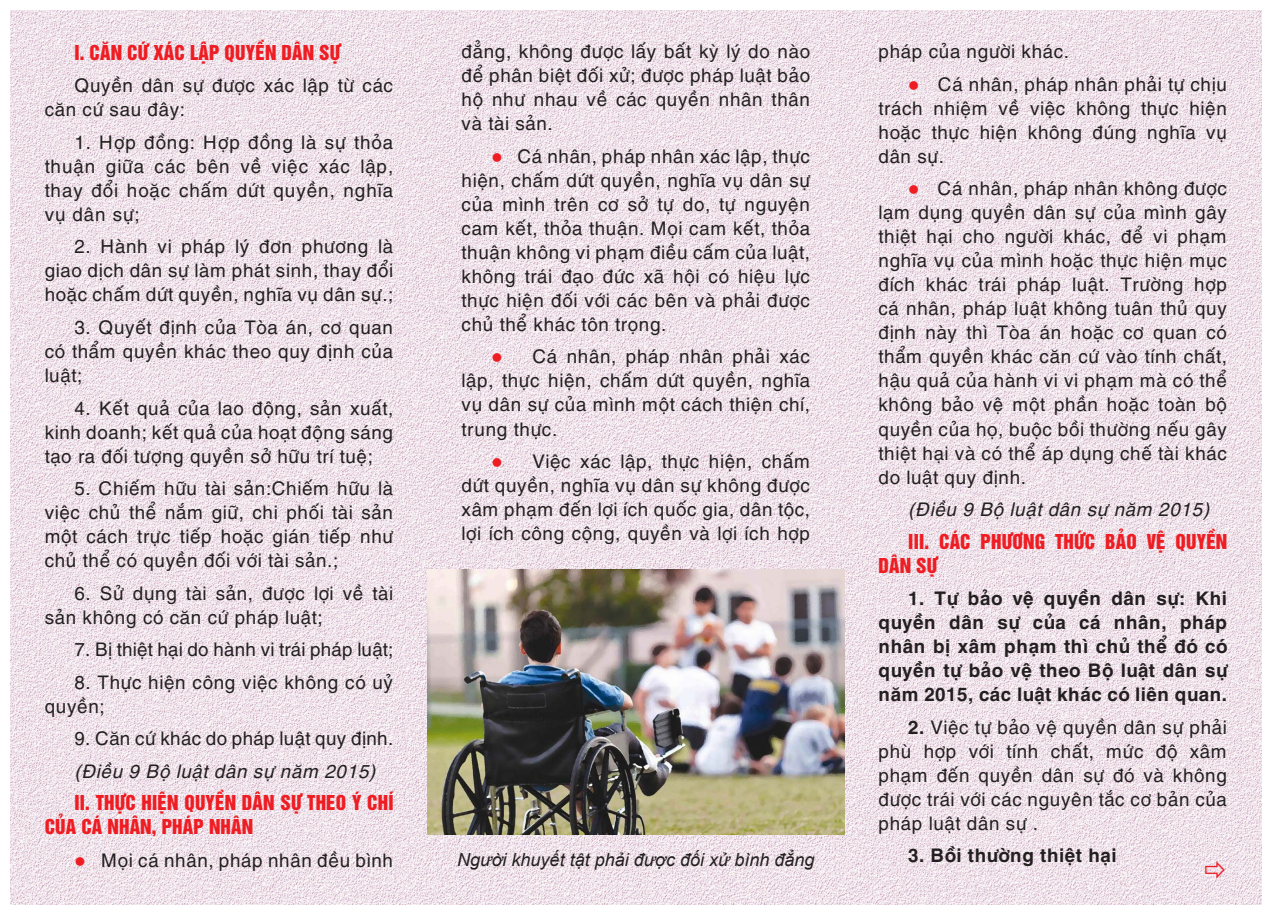
<style>
.page{position:relative;width:1272px;height:915px;background:#fff}
.page>*{position:absolute;margin:0;border:0;box-sizing:border-box;transform-origin:0 0}
.t1{font:18.75px/24px "UTM Helve";letter-spacing:.01em;color:#231f20;text-align:justify}
.t2{font:700 18.75px/24px "UTM Helve";letter-spacing:.01em;color:#231f20;text-align:justify}
.t3{font:18.75px/24px "UTM Helvet Ins";letter-spacing:.01em;color:#ee1d23}
.t4{font:italic 18.75px "UTM Helve";letter-spacing:.01em;color:#231f20}
.t5{font:18.75px "UTM Helve";letter-spacing:-.015em;color:#231f20}
.t6{font:italic 18px "Arial";color:#231f20}
.s1{color:#ee1d23}
.s2{font-weight:700}
</style>
<div class="page">
<img style="left:11px;top:11px;width:1250px;height:893px">
<img style="left:427px;top:569px;width:417px;height:265px">
<svg style="left:1205px;top:861px;width:19px;height:16px"></svg>
<p class="t3" style="left:74px;top:39px;width:267px">I. CĂN CỨ XÁC LẬP QUYỀN DÂN SỰ</p>
<p class="t1" style="left:45px;top:72px;width:350px;text-indent:30px">Quyền dân sự được xác lập từ các căn cứ sau đây:</p>
<p class="t1" style="left:45px;top:128px;width:350px;text-indent:30px">1. Hợp đồng: Hợp đồng là sự thỏa thuận giữa các bên về việc xác lập, thay đổi hoặc chấm dứt quyền, nghĩa vụ dân sự;</p>
<p class="t1" style="left:45px;top:233px;width:350px;text-indent:30px">2. Hành vi pháp lý đơn phương là giao dịch dân sự làm phát sinh, thay đổi hoặc chấm dứt quyền, nghĩa vụ dân sự.;</p>
<p class="t1" style="left:45px;top:313px;width:350px;text-indent:30px">3. Quyết định của Tòa án, cơ quan có thẩm quyền khác theo quy định của luật;</p>
<p class="t1" style="left:45px;top:394px;width:350px;text-indent:30px">4. Kết quả của lao động, sản xuất, kinh doanh; kết quả của hoạt động sáng tạo ra đối tượng quyền sở hữu trí tuệ;</p>
<p class="t1" style="left:45px;top:474px;width:350px;text-indent:30px">5. Chiếm hữu tài sản:Chiếm hữu là việc chủ thể nắm giữ, chi phối tài sản một cách trực tiếp hoặc gián tiếp như chủ thể có quyền đối với tài sản.;</p>
<p class="t1" style="left:45px;top:579px;width:350px;text-indent:30px">6. Sử dụng tài sản, được lợi về tài sản không có căn cứ pháp luật;</p>
<p class="t5" style="left:74px;top:634px;width:320px">7. Bị thiệt hại do hành vi trái pháp luật;</p>
<p class="t1" style="left:45px;top:668px;width:350px;text-indent:30px">8. Thực hiện công việc không có uỷ quyền;</p>
<p class="t1" style="left:74px;top:724px;width:320px">9. Căn cứ khác do pháp luật quy định.</p>
<p class="t4" style="left:74px;top:756px;width:303px">(Điều 9 Bộ luật dân sự năm 2015)</p>
<p class="t3" style="left:45px;top:789px;width:350px;text-indent:30px">II. THỰC HIỆN QUYỀN DÂN SỰ THEO Ý CHÍ<br>CỦA CÁ NHÂN, PHÁP NHÂN</p>
<p class="t1" style="left:74px;top:846px;width:320px"><span class="s1">●</span> Mọi cá nhân, pháp nhân đều bình</p>
<p class="t1" style="left:461px;top:37px;width:350px">đẳng, không được lấy bất kỳ lý do nào để phân biệt đối xử; được pháp luật bảo hộ như nhau về các quyền nhân thân và tài sản.</p>
<p class="t1" style="left:461px;top:142px;width:350px;text-indent:30px"><span class="s1">●</span> Cá nhân, pháp nhân xác lập, thực hiện, chấm dứt quyền, nghĩa vụ dân sự của mình trên cơ sở tự do, tự nguyện cam kết, thỏa thuận. Mọi cam kết, thỏa thuận không vi phạm điều cấm của luật, không trái đạo đức xã hội có hiệu lực thực hiện đối với các bên và phải được chủ thể khác tôn trọng.</p>
<p class="t1" style="left:461px;top:342px;width:350px;text-indent:30px"><span class="s1">●</span> Cá nhân, pháp nhân phải xác lập, thực hiện, chấm dứt quyền, nghĩa vụ dân sự của mình một cách thiện chí, trung thực.</p>
<p class="t1" style="left:461px;top:447px;width:350px;text-indent:30px"><span class="s1">●</span> Việc xác lập, thực hiện, chấm dứt quyền, nghĩa vụ dân sự không được xâm phạm đến lợi ích quốc gia, dân tộc, lợi ích công cộng, quyền và lợi ích hợp</p>
<p class="t1" style="left:878px;top:37px;width:192px">pháp của người khác.</p>
<p class="t1" style="left:878px;top:70px;width:350px;text-indent:30px"><span class="s1">●</span> Cá nhân, pháp nhân phải tự chịu trách nhiệm về việc không thực hiện hoặc thực hiện không đúng nghĩa vụ dân sự.</p>
<p class="t1" style="left:878px;top:174px;width:350px;text-indent:30px"><span class="s1">●</span> Cá nhân, pháp nhân không được lạm dụng quyền dân sự của mình gây thiệt hại cho người khác, để vi phạm nghĩa vụ của mình hoặc thực hiện mục đích khác trái pháp luật. Trường hợp cá nhân, pháp luật không tuân thủ quy định này thì Tòa án hoặc cơ quan có thẩm quyền khác căn cứ vào tính chất, hậu quả của hành vi vi phạm mà có thể không bảo vệ một phần hoặc toàn bộ quyền của họ, buộc bồi thường nếu gây thiệt hại và có thể áp dụng chế tài khác do luật quy định.</p>
<p class="t4" style="left:908px;top:494px;width:303px">(Điều 9 Bộ luật dân sự năm 2015)</p>
<p class="t3" style="left:878px;top:527px;width:350px;text-indent:30px">III. CÁC PHƯƠNG THỨC BẢO VỆ QUYỀN<br>DÂN SỰ</p>
<p class="t2" style="left:878px;top:583px;width:350px;text-indent:30px">1. Tự bảo vệ quyền dân sự: Khi quyền dân sự của cá nhân, pháp nhân bị xâm phạm thì chủ thể đó có quyền tự bảo vệ theo Bộ luật dân sự năm 2015, các luật khác có liên quan.</p>
<p class="t1" style="left:878px;top:713px;width:350px;text-indent:30px"><span class="s2">2.</span> Việc tự bảo vệ quyền dân sự phải phù hợp với tính chất, mức độ xâm phạm đến quyền dân sự đó và không được trái với các nguyên tắc cơ bản của pháp luật dân sự .</p>
<p class="t6" style="left:457px;top:847px;width:359px">Người khuyết tật phải được đối xử bình đẳng</p>
<p class="t2" style="left:908px;top:840px;width:210px">3. Bồi thường thiệt hại</p>
</div>
